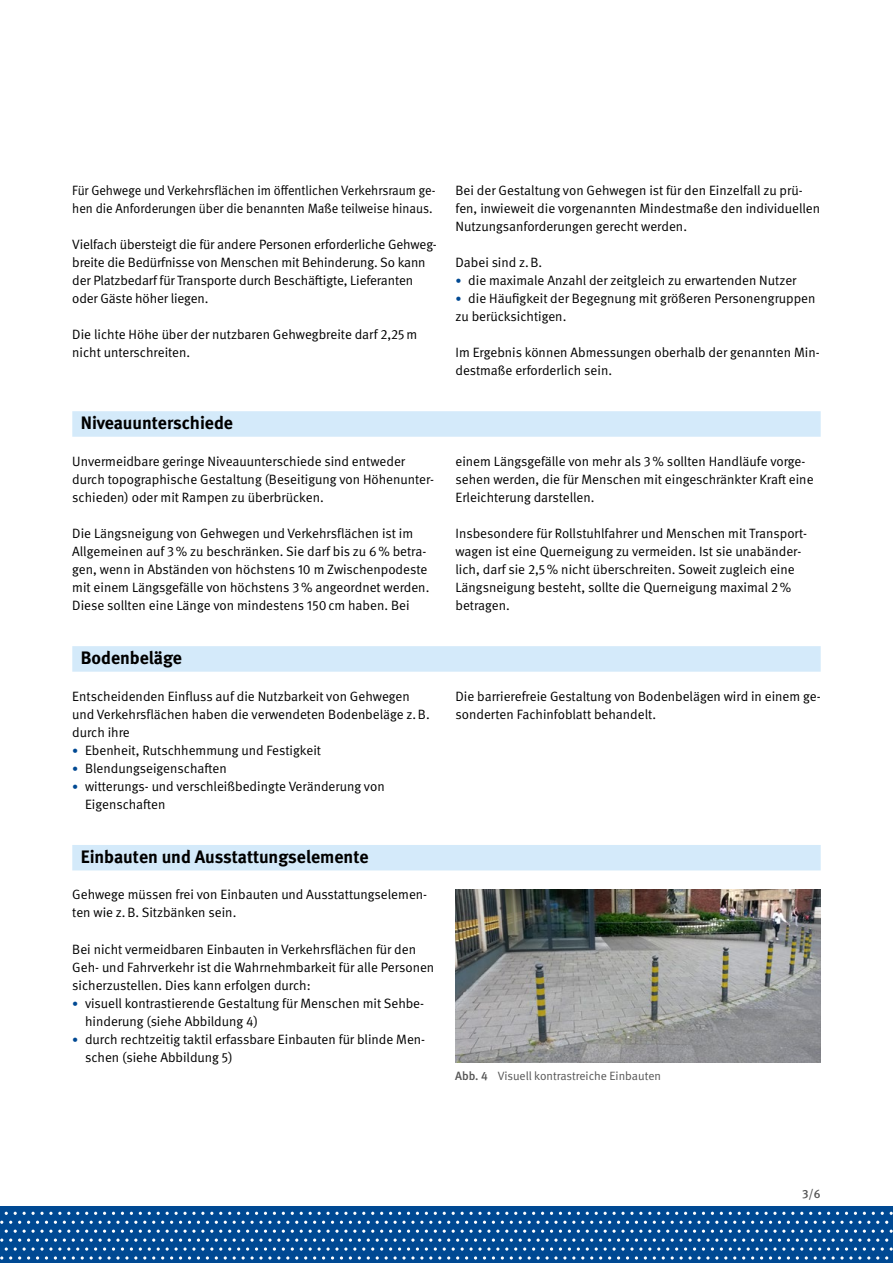
<style>
.page{position:relative;width:893px;height:1263px;background:#fff}
.page>*{position:absolute;margin:0;border:0;box-sizing:border-box;transform-origin:0 0}
.H3_HintBlau{font:700 18px "DGUV Meta";color:#000}
.FT{font:13.5px/18px "DGUV Meta";color:#000}
.FT-2{font:13.5px/18px "DGUV Meta";color:#000;scale:.95 1}
.t1{font:12px "DGUV Meta";letter-spacing:-.005em;color:#565656}
.t2{font:500 12px "DGUV Meta";color:#565656}
.s1{font-size:12px;color:#004993}
.s2{font-weight:500}
</style>
<div class="page">
<div style="left:0;top:1206px;width:893px;height:57px;background:#004993"></div>
<svg style="left:0;top:1212px;width:893px;height:47px"></svg>
<div style="left:72px;top:411px;width:749px;height:26px;background:#d4eafa"></div>
<div style="left:72px;top:646px;width:749px;height:26px;background:#d4eafa"></div>
<div style="left:72px;top:845px;width:749px;height:25px;background:#d4eafa"></div>
<img style="left:455px;top:890px;width:366px;height:172px">
<p class="FT-2" style="left:72px;top:181px;width:384px">Für Gehwege und Verkehrsflächen im öffentlichen Verkehrsraum ge&shy;hen die Anforderungen über die benannten Maße teilweise hinaus.</p>
<p class="FT" style="left:72px;top:235px;width:366px">Vielfach übersteigt die für andere Personen erforderliche Gehweg&shy;breite die Bedürfnisse von Menschen mit Behinderung. So kann der Platzbedarf für Transporte durch Beschäftigte, Lieferanten oder Gäste höher liegen.</p>
<p class="FT" style="left:72px;top:326px;width:346px">Die lichte Höhe über der nutzbaren Gehwegbreite darf 2,25m nicht unterschreiten.</p>
<h3 class="H3_HintBlau" style="left:81px;top:412px;width:154px">Niveauunterschiede</h3>
<p class="FT" style="left:72px;top:452px;width:363px">Unvermeidbare geringe Niveauunterschiede sind entweder durch topographische Gestaltung (Beseitigung von Höhenunter&shy;schieden) oder mit Rampen zu überbrücken.</p>
<p class="FT" style="left:72px;top:525px;width:359px">Die Längsneigung von Gehwegen und Verkehrsflächen ist im Allgemeinen auf 3% zu beschränken. Sie darf bis zu 6% betra&shy;gen, wenn in Abständen von höchstens 10 m Zwischenpodeste mit einem Längsgefälle von höchstens 3% angeordnet werden.<br>Diese sollten eine Länge von mindestens 150cm haben. Bei</p>
<h3 class="H3_HintBlau" style="left:81px;top:647px;width:103px">Bodenbeläge</h3>
<p class="FT" style="left:72px;top:687px;width:359px">Entscheidenden Einfluss auf die Nutzbarkeit von Gehwegen und Verkehrsflächen haben die verwendeten Bodenbeläge z.B. durch ihre</p>
<p class="FT" style="left:72px;top:741px;width:250px"><span class="s1">•</span> Ebenheit, Rutschhemmung und Festigkeit</p>
<p class="FT" style="left:72px;top:759px;width:156px"><span class="s1">•</span> Blendungseigenschaften</p>
<p class="FT" style="left:85px;top:778px;width:301px;text-indent:-13px"><span class="s1">•</span> witterungs- und verschleißbedingte Veränderung von<br>Eigenschaften</p>
<h3 class="H3_HintBlau" style="left:81px;top:846px;width:289px">Einbauten und Ausstattungselemente</h3>
<p class="FT" style="left:72px;top:886px;width:356px">Gehwege müssen frei von Einbauten und Ausstattungselemen&shy;ten wie z.B. Sitzbänken sein.</p>
<p class="FT" style="left:72px;top:940px;width:363px">Bei nicht vermeidbaren Einbauten in Verkehrsflächen für den<br>Geh- und Fahrverkehr ist die Wahrnehmbarkeit für alle Personen sicherzustellen. Dies kann erfolgen durch:</p>
<p class="FT" style="left:85px;top:994px;width:341px;text-indent:-13px"><span class="s1">•</span> visuell kontrastierende Gestaltung für Menschen mit Sehbe&shy;hinderung (siehe Abbildung 4)</p>
<p class="FT" style="left:85px;top:1030px;width:342px;text-indent:-13px"><span class="s1">•</span> durch rechtzeitig taktil erfassbare Einbauten für blinde Men&shy;schen (siehe Abbildung 5)</p>
<p class="FT" style="left:455px;top:181px;width:366px">Bei der Gestaltung von Gehwegen ist für den Einzelfall zu prü&shy;fen, inwieweit die vorgenannten Mindestmaße den individuellen<br>Nutzungsanforderungen gerecht werden.</p>
<p class="FT" style="left:455px;top:253px;width:88px">Dabei sind z.B.</p>
<p class="FT" style="left:455px;top:272px;width:343px"><span class="s1">•</span> die maximale Anzahl der zeitgleich zu erwartenden Nutzer</p>
<p class="FT" style="left:455px;top:290px;width:362px"><span class="s1">•</span> die Häufigkeit der Begegnung mit größeren Personengruppen</p>
<p class="FT" style="left:455px;top:308px;width:112px">zu berücksichtigen.</p>
<p class="FT" style="left:455px;top:344px;width:366px">Im Ergebnis können Abmessungen oberhalb der genannten Min&shy;destmaße erforderlich sein.</p>
<p class="FT" style="left:455px;top:452px;width:360px">einem Längsgefälle von mehr als 3% sollten Handläufe vorge&shy;sehen werden, die für Menschen mit eingeschränkter Kraft eine<br>Erleichterung darstellen.</p>
<p class="FT" style="left:455px;top:525px;width:353px">Insbesondere für Rollstuhlfahrer und Menschen mit Transport&shy;wagen ist eine Querneigung zu vermeiden. Ist sie unabänder&shy;lich, darf sie 2,5% nicht überschreiten. Soweit zugleich eine Längsneigung besteht, sollte die Querneigung maximal 2% betragen.</p>
<p class="FT" style="left:455px;top:687px;width:367px">Die barrierefreie Gestaltung von Bodenbelägen wird in einem ge&shy;sonderten Fachinfoblatt behandelt.</p>
<p class="t1" style="left:455px;top:1069px;width:207px"><span class="s2">Abb. 4</span> Visuell kontrastreiche Einbauten</p>
<p class="t2" style="left:802px;top:1186px;width:20px">3/6</p>
</div>
